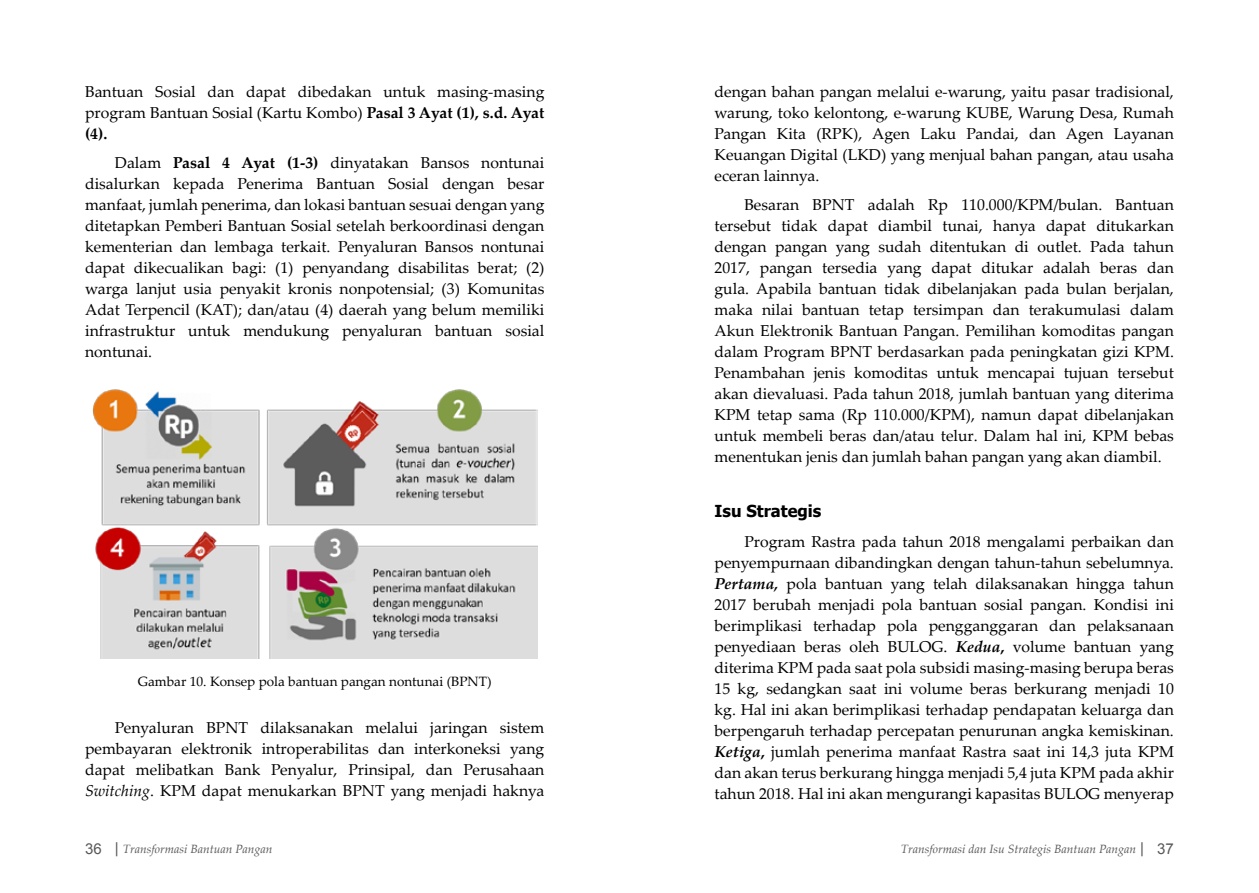
<style>
.page{position:relative;width:1259px;height:893px;background:#fff}
.page>*{position:absolute;margin:0;border:0;box-sizing:border-box;transform-origin:0 0}
.t1{font:700 16.5px "Tahoma";color:#000}
.t2{font:15.75px/21px "Palatino Linotype";color:#000;text-align:justify}
.t3{font:13.5px "Palatino Linotype";color:#000}
.t4{font:italic 12px "Palatino Linotype";color:#58595b}
.s1{font-weight:700}
.s2{font-style:italic}
.s3{font-weight:700;font-style:italic}
.s4{font-family:"Arial";font-style:normal;font-size:15px}
</style>
<div class="page">
<img style="left:92px;top:389px;width:446px;height:269px">
<p class="t2" style="left:85px;top:80px;width:461px">Bantuan Sosial dan dapat dibedakan untuk masing-masing program Bantuan Sosial (Kartu Kombo) <span class="s1">Pasal 3 Ayat (1), s.d. Ayat (4).</span></p>
<p class="t2" style="left:85px;top:152px;width:461px;text-indent:30px">Dalam <span class="s1">Pasal 4 Ayat (1-3)</span> dinyatakan Bansos nontunai disalurkan kepada Penerima Bantuan Sosial dengan besar manfaat, jumlah penerima, dan lokasi bantuan sesuai dengan yang ditetapkan Pemberi Bantuan Sosial setelah berkoordinasi dengan kementerian dan lembaga terkait. Penyaluran Bansos nontunai dapat dikecualikan bagi: (1) penyandang disabilitas berat; (2) warga lanjut usia penyakit kronis nonpotensial; (3) Komunitas Adat Terpencil (KAT); dan/atau (4) daerah yang belum memiliki infrastruktur untuk mendukung penyaluran bantuan sosial nontunai.</p>
<p class="t3" style="left:138px;top:672px;width:355px">Gambar 10. Konsep pola bantuan pangan nontunai (BPNT)</p>
<p class="t2" style="left:85px;top:716px;width:461px;text-indent:30px">Penyaluran BPNT dilaksanakan melalui jaringan sistem pembayaran elektronik introperabilitas dan interkoneksi yang dapat melibatkan Bank Penyalur, Prinsipal, dan Perusahaan <span class="s2">Switching</span>. KPM dapat menukarkan BPNT yang menjadi haknya</p>
<p class="t2" style="left:714px;top:80px;width:461px">dengan bahan pangan melalui e-warung, yaitu pasar tradisional, warung, toko kelontong, e-warung KUBE, Warung Desa, Rumah Pangan Kita (RPK), Agen Laku Pandai, dan Agen Layanan Keuangan Digital (LKD) yang menjual bahan pangan, atau usaha eceran lainnya.</p>
<p class="t2" style="left:714px;top:194px;width:461px;text-indent:30px">Besaran BPNT adalah Rp 110.000/KPM/bulan. Bantuan tersebut tidak dapat diambil tunai, hanya dapat ditukarkan dengan pangan yang sudah ditentukan di outlet. Pada tahun 2017, pangan tersedia yang dapat ditukar adalah beras dan gula. Apabila bantuan tidak dibelanjakan pada bulan berjalan, maka nilai bantuan tetap tersimpan dan terakumulasi dalam Akun Elektronik Bantuan Pangan. Pemilihan komoditas pangan dalam Program BPNT berdasarkan pada peningkatan gizi KPM.<br>Penambahan jenis komoditas untuk mencapai tujuan tersebut akan dievaluasi. Pada tahun 2018, jumlah bantuan yang diterima KPM tetap sama (Rp 110.000/KPM), namun dapat dibelanjakan untuk membeli beras dan/atau telur. Dalam hal ini, KPM bebas menentukan jenis dan jumlah bahan pangan yang akan diambil.</p>
<p class="t1" style="left:714px;top:500px;width:108px">Isu Strategis</p>
<p class="t2" style="left:714px;top:531px;width:461px;text-indent:30px">Program Rastra pada tahun 2018 mengalami perbaikan dan penyempurnaan dibandingkan dengan tahun-tahun sebelumnya.<br><span class="s3">Pertama,</span> pola bantuan yang telah dilaksanakan hingga tahun 2017 berubah menjadi pola bantuan sosial pangan. Kondisi ini berimplikasi terhadap pola pengganggaran dan pelaksanaan penyediaan beras oleh BULOG. <span class="s3">Kedua</span><span class="s1">,</span> volume bantuan yang diterima KPM pada saat pola subsidi masing-masing berupa beras 15 kg, sedangkan saat ini volume beras berkurang menjadi 10 kg. Hal ini akan berimplikasi terhadap pendapatan keluarga dan berpengaruh terhadap percepatan penurunan angka kemiskinan.<br><span class="s3">Ketiga</span><span class="s1">,</span> jumlah penerima manfaat Rastra saat ini 14,3 juta KPM dan akan terus berkurang hingga menjadi 5,4 juta KPM pada akhir tahun 2018. Hal ini akan mengurangi kapasitas BULOG menyerap</p>
<p class="t4" style="left:85px;top:840px;width:189px"><span class="s4">36 |</span> Transformasi Bantuan Pangan</p>
<p class="t4" style="left:900px;top:840px;width:275px">Transformasi dan Isu Strategis Bantuan Pangan <span class="s4">| 37</span></p>
</div>
